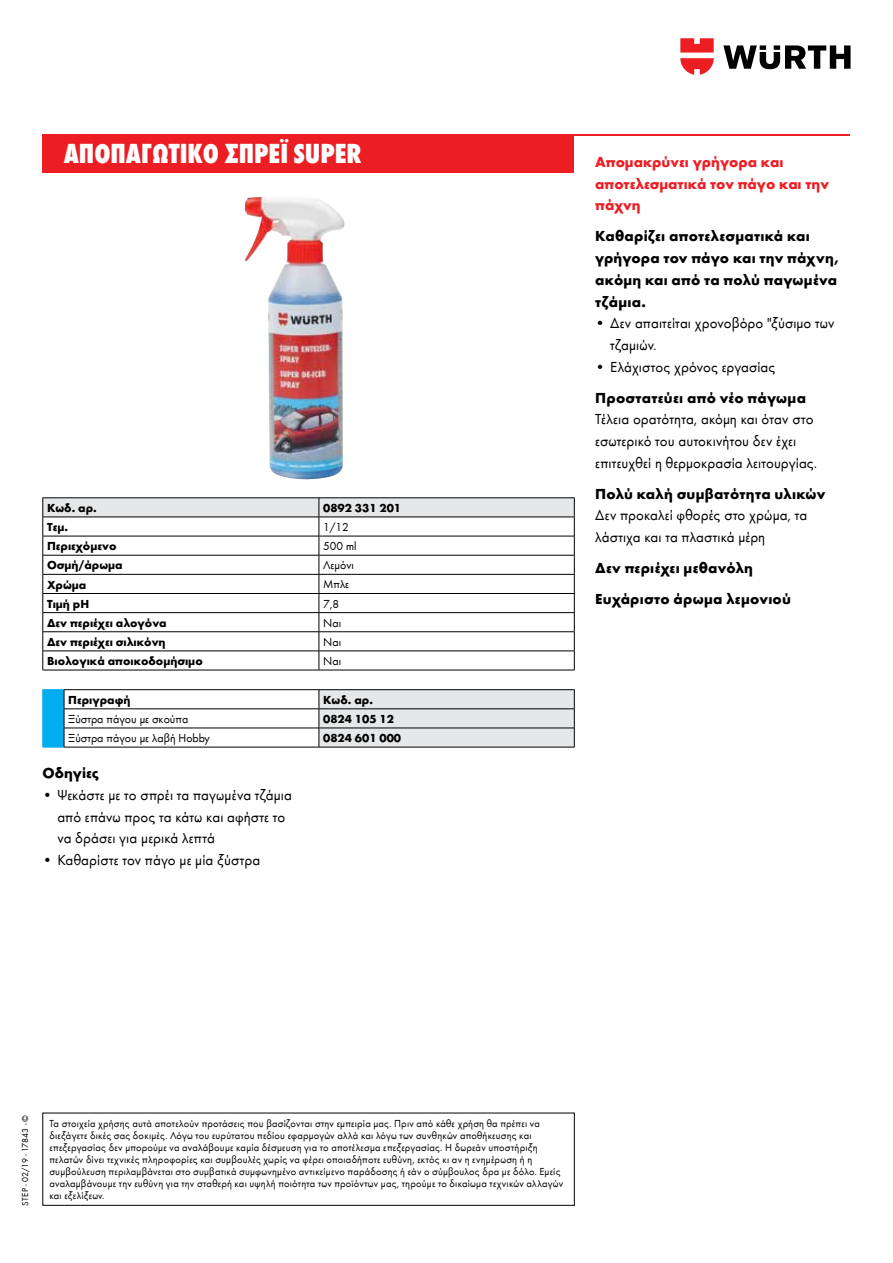
<style>
.page{position:relative;width:893px;height:1263px;background:#fff}
.page>*{position:absolute;margin:0;border:0;box-sizing:border-box;transform-origin:0 0}
.t1{font:28.5px "Wuerth Extra Bold Cond Caps";color:#fff}
.t2{font:15px/21.8px "Wuerth";letter-spacing:.005em;color:#000}
.t3{font:700 15px/21.8px "Wuerth";letter-spacing:.015em;color:#000}
.t4{font:700 15px/21.8px "Wuerth";color:#ed1d24}
.t5{font:700 12px "Wuerth";color:#000}
.t6{font:12px "Wuerth";color:#000}
.t7{font:10.5px/12px "Wuerth";letter-spacing:.02em;color:#000}
.t8{font:9px "Wuerth";letter-spacing:.02em;color:#000}
</style>
<div class="page">
<svg style="left:723px;top:45px;width:127px;height:24px"></svg>
<svg style="left:680px;top:38px;width:34px;height:37px"></svg>
<hr style="left:43px;top:134px;width:807px;height:1px;background:#ed1d24">
<div style="left:43px;top:134px;width:531px;height:38px;background:#ed1d24"></div>
<img style="left:245px;top:197px;width:100px;height:283px">
<hr style="left:43px;top:497px;width:276px;height:1px;background:#000">
<hr style="left:319px;top:497px;width:256px;height:1px;background:#000">
<svg style="left:43px;top:498px;width:532px;height:172px"></svg>
<hr style="left:43px;top:670px;width:276px;height:1px;background:#000">
<hr style="left:319px;top:670px;width:256px;height:1px;background:#000">
<hr style="left:64px;top:689px;width:255px;height:1px;background:#000">
<hr style="left:319px;top:689px;width:256px;height:1px;background:#000">
<hr style="left:64px;top:728px;width:255px;height:1px;background:#000">
<svg style="left:319px;top:690px;width:256px;height:57px;background:#dcddde"></svg>
<hr style="left:64px;top:708px;width:255px;height:1px;background:#000">
<hr style="left:319px;top:708px;width:256px;height:1px;background:#000">
<svg style="left:43px;top:689px;width:22px;height:59px"></svg>
<hr style="left:64px;top:747px;width:255px;height:1px;background:#000">
<hr style="left:319px;top:747px;width:256px;height:1px;background:#000">
<h1 class="t1" style="left:64px;top:133px;width:299px">ΑΠΟΠΑΓΩΤΙΚΌ ΣΠΡΈΙ SUPER</h1>
<p class="t5" style="left:47px;top:499px;width:51px">Κωδ. αρ.</p>
<p class="t5" style="left:323px;top:499px;width:79px">0892 331 201</p>
<p class="t5" style="left:47px;top:518px;width:22px">Τεμ.</p>
<p class="t6" style="left:323px;top:519px;width:27px">1/12</p>
<p class="t5" style="left:47px;top:537px;width:71px">Περιεχόμενο</p>
<p class="t6" style="left:323px;top:538px;width:35px">500 ml</p>
<p class="t5" style="left:47px;top:556px;width:77px">Οσμή/άρωμα</p>
<p class="t6" style="left:323px;top:557px;width:32px">Λεμόνι</p>
<p class="t5" style="left:47px;top:576px;width:41px">Χρώμα</p>
<p class="t6" style="left:323px;top:576px;width:27px">Μπλε</p>
<p class="t5" style="left:47px;top:595px;width:44px">Τιμή pH</p>
<p class="t6" style="left:323px;top:595px;width:17px">7,8</p>
<p class="t5" style="left:47px;top:614px;width:121px">Δεν περιέχει αλογόνα</p>
<p class="t6" style="left:323px;top:615px;width:19px">Ναι</p>
<p class="t5" style="left:47px;top:633px;width:120px">Δεν περιέχει σιλικόνη</p>
<p class="t6" style="left:323px;top:634px;width:19px">Ναι</p>
<p class="t5" style="left:47px;top:652px;width:157px">Βιολογικά αποικοδομήσιμο</p>
<p class="t6" style="left:323px;top:653px;width:19px">Ναι</p>
<p class="t5" style="left:68px;top:691px;width:64px">Περιγραφή</p>
<p class="t5" style="left:323px;top:691px;width:51px">Κωδ. αρ.</p>
<p class="t6" style="left:68px;top:711px;width:121px">Ξύστρα πάγου με σκούπα</p>
<p class="t5" style="left:323px;top:710px;width:72px">0824 105 12</p>
<p class="t6" style="left:68px;top:730px;width:143px">Ξύστρα πάγου με λαβή Hobby</p>
<p class="t5" style="left:323px;top:729px;width:79px">0824 601 000</p>
<h2 class="t3" style="left:43px;top:761px;width:58px">Οδηγίες</h2>
<h2 class="t2" style="left:57px;top:783px;width:236px;text-indent:-15px">• Ψεκάστε με το σπρέι τα παγωμένα τζάμια από επάνω προς τα κάτω και αφήστε το να δράσει για μερικά λεπτά</h2>
<h2 class="t2" style="left:43px;top:848px;width:219px">• Καθαρίστε τον πάγο με μία ξύστρα</h2>
<h2 class="t4" style="left:595px;top:150px;width:235px">Απομακρύνει γρήγορα και αποτελεσματικά τον πάγο και την πάχνη</h2>
<h2 class="t3" style="left:595px;top:224px;width:245px">Καθαρίζει αποτελεσματικά και γρήγορα τον πάγο και την πάχνη, ακόμη και από τα πολύ παγωμένα τζάμια.</h2>
<h2 class="t2" style="left:610px;top:312px;width:226px;text-indent:-15px">• Δεν απαιτείται χρονοβόρο "ξύσιμο των τζαμιών.</h2>
<h2 class="t2" style="left:595px;top:355px;width:182px">• Ελάχιστος χρόνος εργασίας</h2>
<h2 class="t3" style="left:595px;top:385px;width:212px">Προστατεύει από νέο πάγωμα</h2>
<h2 class="t2" style="left:595px;top:408px;width:223px">Τέλεια ορατότητα, ακόμη και όταν στο εσωτερικό του αυτοκινήτου δεν έχει επιτευχθεί η θερμοκρασία λειτουργίας.</h2>
<h2 class="t3" style="left:595px;top:481px;width:231px">Πολύ καλή συμβατότητα υλικών</h2>
<h2 class="t2" style="left:595px;top:504px;width:213px">Δεν προκαλεί φθορές στο χρώμα, τα λάστιχα και τα πλαστικά μέρη</h2>
<h2 class="t3" style="left:595px;top:551px;width:197px;line-height:30.8px">Δεν περιέχει μεθανόλη<br>Ευχάριστο άρωμα λεμονιού</h2>
<p class="t8" style="left:19px;top:1205px;width:92px;rotate:-90deg">STEP - 02/19 - 17843 - ©</p>
<p class="t7" style="left:49px;top:1117px;width:515px">Τα στοιχεία χρήσης αυτά αποτελούν προτάσεις που βασίζονται στην εμπειρία μας. Πριν από κάθε χρήση θα πρέπει να διεξάγετε δικές σας δοκιμές. Λόγω του ευρύτατου πεδίου εφαρμογών αλλά και λόγω των συνθηκών αποθήκευσης και επεξεργασίας δεν μπορούμε να αναλάβουμε καμία δέσμευση για το αποτέλεσμα επεξεργασίας. Η δωρεάν υποστήριξη πελατών δίνει τεχνικές πληροφορίες και συμβουλές χωρίς να φέρει οποιαδήποτε ευθύνη, εκτός κι αν η ενημέρωση ή η συμβούλευση περιλαμβάνεται στο συμβατικά συμφωνημένο αντικείμενο παράδοσης ή εάν ο σύμβουλος δρα με δόλο. Εμείς αναλαμβάνουμε την ευθύνη για την σταθερή και υψηλή ποιότητα των προϊόντων μας, τηρούμε το δικαίωμα τεχνικών αλλαγών και εξελίξεων.</p>
</div>
